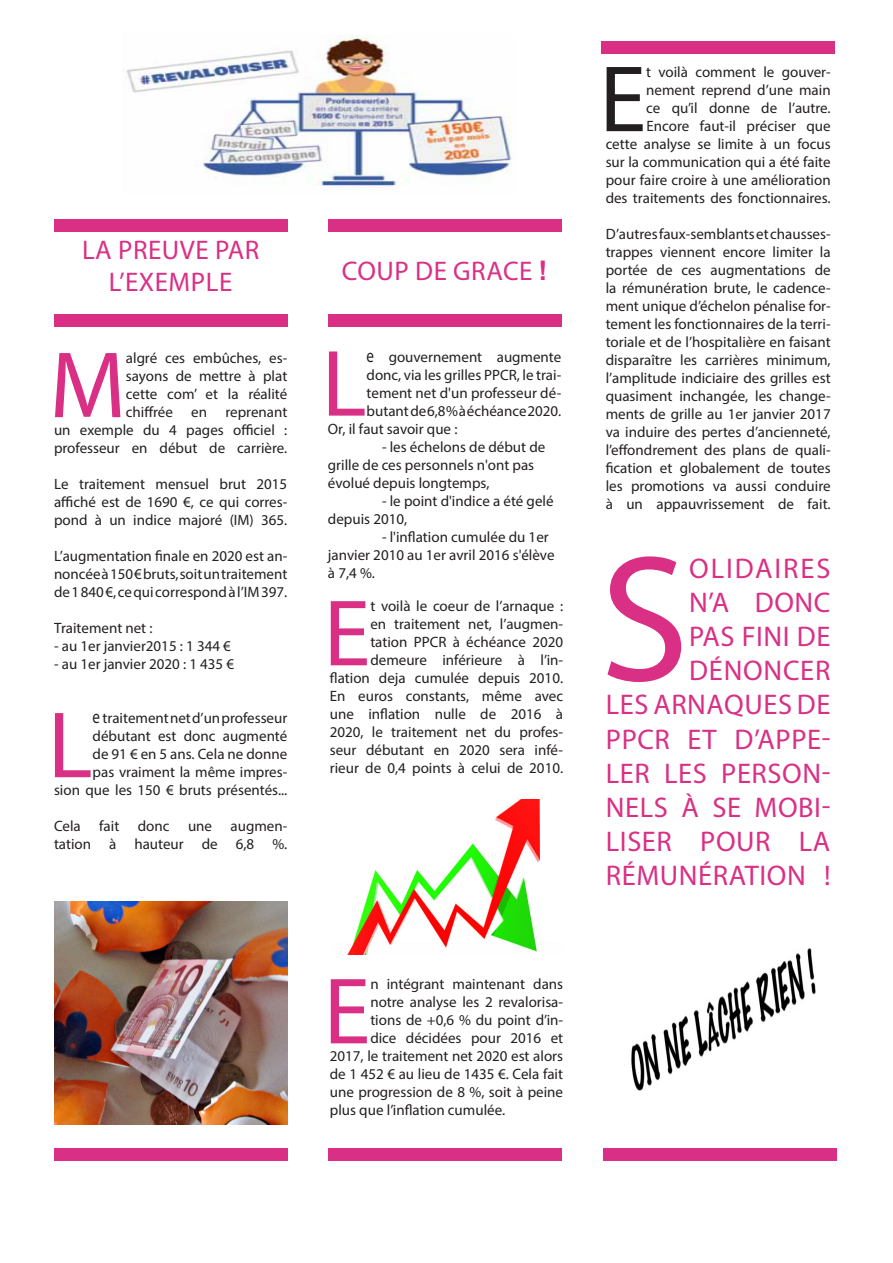
<style>
.page{position:relative;width:893px;height:1263px;background:#fff}
.page>*{position:absolute;margin:0;border:0;box-sizing:border-box;transform-origin:0 0}
.t1{font:180.75px "Myriad Pro";color:#d93085}
.t2{font:95.1px "Myriad Pro";color:#d93085}
.t3{font:95.1px "Myriad Pro";color:#231f20}
.t4{font:28.5px/34.2px "Myriad Pro";letter-spacing:.02em;color:#d93085;text-align:right}
.t5{font:27px/32.4px "Myriad Pro";letter-spacing:.02em;color:#d93085;text-align:center}
.t6{font:15px/18px "Myriad Pro";color:#231f20;text-align:right}
.s1{font-size:18.75px}
.s2{font-family:"Arial";font-weight:700}
</style>
<div class="page">
<div style="left:54px;top:219px;width:233px;height:12px;background:#d93085"></div>
<div style="left:603px;top:1148px;width:233px;height:12px;background:#d93085"></div>
<div style="left:54px;top:1148px;width:233px;height:12px;background:#d93085"></div>
<div style="left:328px;top:219px;width:233px;height:12px;background:#d93085"></div>
<div style="left:601px;top:42px;width:234px;height:12px;background:#d93085"></div>
<div style="left:328px;top:1148px;width:233px;height:12px;background:#d93085"></div>
<img style="left:347px;top:799px;width:193px;height:156px">
<img style="left:54px;top:901px;width:233px;height:224px">
<div style="left:54px;top:315px;width:233px;height:12px;background:#d93085"></div>
<div style="left:328px;top:315px;width:233px;height:12px;background:#d93085"></div>
<img style="left:124px;top:35px;width:388px;height:151px">
<img style="left:631px;top:948px;width:185px;height:143px">
<h3 class="t5" style="left:82px;top:233px;width:179px">LA PREUVE PAR<br>L’EXEMPLE</h3>
<p class="t6" style="left:54px;top:349px;width:235px">algré ces embûches, es-<br>sayons de mettre à plat<br>cette com’ et la réalité<br>chiffrée en reprenant<br>un exemple du 4 pages officiel : professeur en début de carrière.</p>
<p class="t6" style="left:54px;top:475px;width:235px;text-align:justify">Le traitement mensuel brut 2015 affiché est de 1690 €, ce qui corres&shy;pond à un indice majoré (IM) 365.</p>
<p class="t6" style="left:54px;top:547px;width:235px;text-align:justify">L’augmentation finale en 2020 est an&shy;noncée à 150 € bruts, soit un traitement de 1 840 €, ce qui correspond à l’IM 397.</p>
<p class="t6" style="left:54px;top:619px;width:100px">Traitement net :</p>
<p class="t6" style="left:54px;top:637px;width:178px">- au 1er janvier2015 : 1 344 €</p>
<p class="t6" style="left:54px;top:655px;width:182px">- au 1er janvier 2020 : 1 435 €</p>
<h2 class="t2" style="left:49px;top:327px;width:78px">M</h2>
<p class="t6" style="left:54px;top:709px;width:235px"><span class="s1">e</span> traitement net d’un professeur débutant est donc augmenté<br>de 91 € en 5 ans. Cela ne donne<br>pas vraiment la même impres-<br>sion que les 150 € bruts présentés...</p>
<p class="t6" style="left:54px;top:817px;width:235px;text-align:left">Cela fait donc une augmen&shy;tation à hauteur de 6,8 %.</p>
<h2 class="t2" style="left:48px;top:687px;width:46px">L</h2>
<h3 class="t5" style="left:342px;top:254px;width:207px">COUP DE GRACE <span class="s2">!</span></h3>
<h2 class="t2" style="left:322px;top:325px;width:46px">L</h2>
<p class="t6" style="left:367px;top:347px;width:196px"><span class="s1">e</span> gouvernement augmente</p>
<p class="t6" style="left:367px;top:365px;width:196px">donc, via les grilles PPCR, le trai-</p>
<p class="t6" style="left:367px;top:383px;width:196px">tement net d'un professeur dé-</p>
<p class="t6" style="left:367px;top:401px;width:196px">butant de 6,8% à échéance 2020.</p>
<p class="t6" style="left:328px;top:419px;width:131px">Or, il faut savoir que :</p>
<p class="t6" style="left:328px;top:437px;width:219px;text-align:left;text-indent:54px">- les échelons de début de grille de ces personnels n'ont pas évolué depuis longtemps,</p>
<p class="t6" style="left:328px;top:491px;width:227px;text-align:left;text-indent:54px">- le point d'indice a été gelé depuis 2010,</p>
<p class="t6" style="left:328px;top:527px;width:228px;text-align:left;text-indent:54px">- l'inflation cumulée du 1er janvier 2010 au 1er avril 2016 s'élève à 7,4 %.</p>
<p class="t6" style="left:330px;top:597px;width:235px">t voilà le coeur de l’arnaque :<br>en traitement net, l’augmen&shy;tation PPCR à échéance 2020 demeure inférieure à l’in&shy;flation deja cumulée depuis 2010.<br>En euros constants, même avec une inflation nulle de 2016 à<br>2020, le traitement net du profes&shy;seur débutant en 2020 sera infé&shy;rieur de 0,4 points à celui de 2010.</p>
<h2 class="t2" style="left:324px;top:575px;width:48px">E</h2>
<h2 class="t2" style="left:324px;top:953px;width:48px">E</h2>
<p class="t6" style="left:370px;top:975px;width:194px">n intégrant maintenant dans</p>
<p class="t6" style="left:370px;top:993px;width:194px">notre analyse les 2 revalorisa-</p>
<p class="t6" style="left:370px;top:1011px;width:194px">tions de +0,6 % du point d’in-</p>
<p class="t6" style="left:370px;top:1029px;width:194px">dice décidées pour 2016 et</p>
<p class="t6" style="left:330px;top:1047px;width:235px">2017, le traitement net 2020 est alors</p>
<p class="t6" style="left:330px;top:1065px;width:235px">de 1 452 € au lieu de 1435 €. Cela fait</p>
<p class="t6" style="left:330px;top:1083px;width:235px">une progression de 8 %, soit à peine</p>
<p class="t6" style="left:330px;top:1101px;width:177px">plus que l’inflation cumulée.</p>
<p class="t6" style="left:606px;top:63px;width:227px">t voilà comment le gouver&shy;nement reprend d’une main<br>ce qu’il donne de l’autre.<br>Encore faut-il préciser que<br>cette analyse se limite à un focus sur la communication qui a été faite pour faire croire à une amélioration des traitements des fonctionnaires.</p>
<p class="t6" style="left:606px;top:225px;width:227px;text-align:justify">D’autres faux-semblants et chausses&shy;trappes viennent encore limiter la portée de ces augmentations de la rémunération brute, le cadence&shy;ment unique d’échelon pénalise for&shy;tement les fonctionnaires de la terri&shy;toriale et de l’hospitalière en faisant disparaître les carrières minimum, l’amplitude indiciaire des grilles est quasiment inchangée, les change&shy;ments de grille au 1er janvier 2017 va induire des pertes d’ancienneté, l’effondrement des plans de quali&shy;fication et globalement de toutes les promotions va aussi conduire à un appauvrissement de fait.</p>
<h2 class="t3" style="left:599px;top:41px;width:48px">E</h2>
<h1 class="t1" style="left:600px;top:508px;width:91px">S</h1>
<h3 class="t4" style="left:606px;top:550px;width:226px">OLIDAIRES<br>N’A DONC<br>PAS FINI DE<br>DÉNONCER<br>LES ARNAQUES DE<br>PPCR ET D’APPE-<br>LER LES PERSON-<br>NELS À SE MOBI-<br>LISER POUR LA<br>RÉMUNÉRATION !</h3>
</div>
